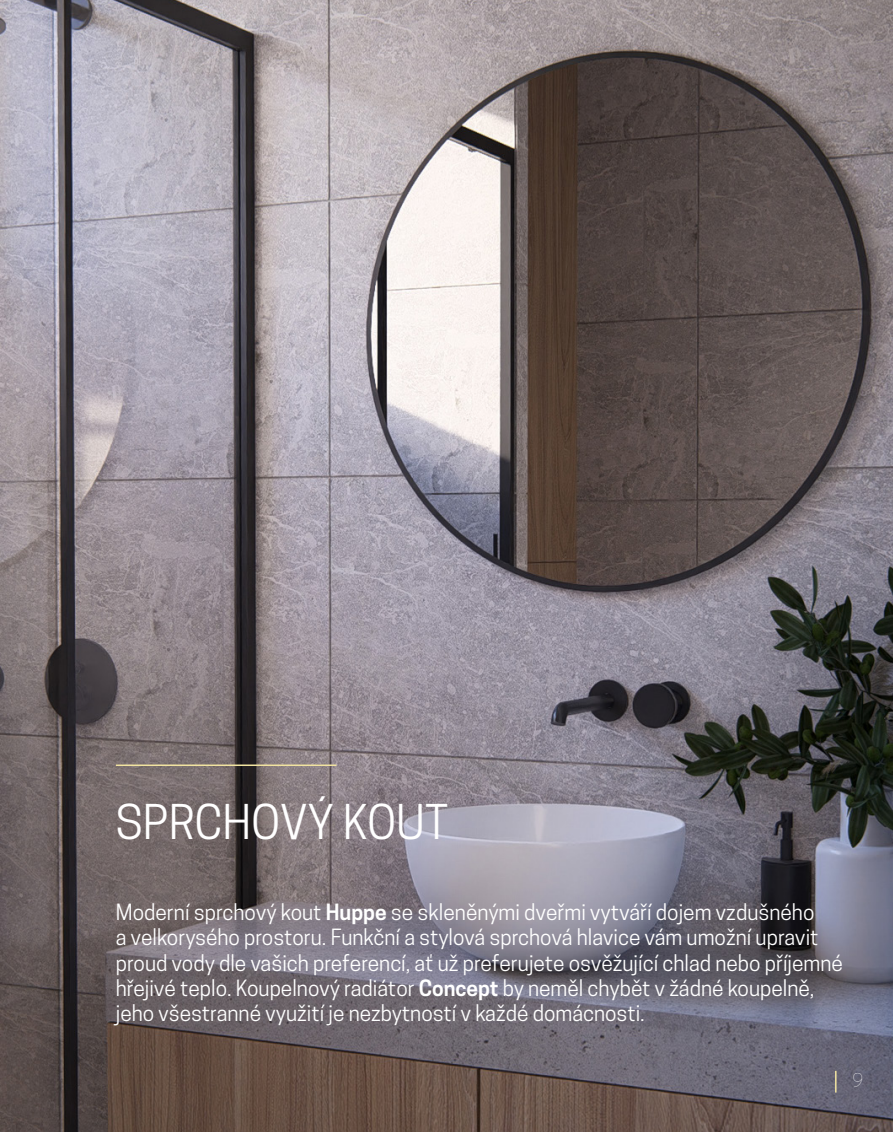
<style>
.page{position:relative;width:893px;height:1132px;background:#fff}
.page>*{position:absolute;margin:0;border:0;box-sizing:border-box;transform-origin:0 0}
.t1{font:45px "Cooper Hewitt";color:#fff}
.t2{font:21px/25.2px "Cooper Hewitt";color:#fff}
.t3{font:100 18px "Cooper Hewitt";color:#fff}
.s1{font-weight:600}
</style>
<div class="page">
<img style="left:0;top:0;width:893px;height:1131px">
<hr style="left:116px;top:764px;width:220px;height:1px;background:#f1e3a0">
<svg style="left:835px;top:1070px;width:1px;height:22px"></svg>
<h1 class="t1" style="left:116px;top:795px;width:334px">SPRCHOVÝ KOUT</h1>
<p class="t2" style="left:116px;top:899px;width:729px">Moderní sprchový kout <span class="s1">Huppe</span> se skleněnými dveřmi vytváří dojem vzdušného<br>a velkorysého prostoru. Funkční a stylová sprchová hlavice vám umožní upravit proud vody dle vašich preferencí, ať už preferujete osvěžující chlad nebo příjemné hřejivé teplo. Koupelnový radiátor <span class="s1">Concept</span> by neměl chybět v žádné koupelně, jeho všestranné využití je nezbytností v každé domácnosti.</p>
<p class="t3" style="left:852px;top:1067px;width:12px">9</p>
</div>
